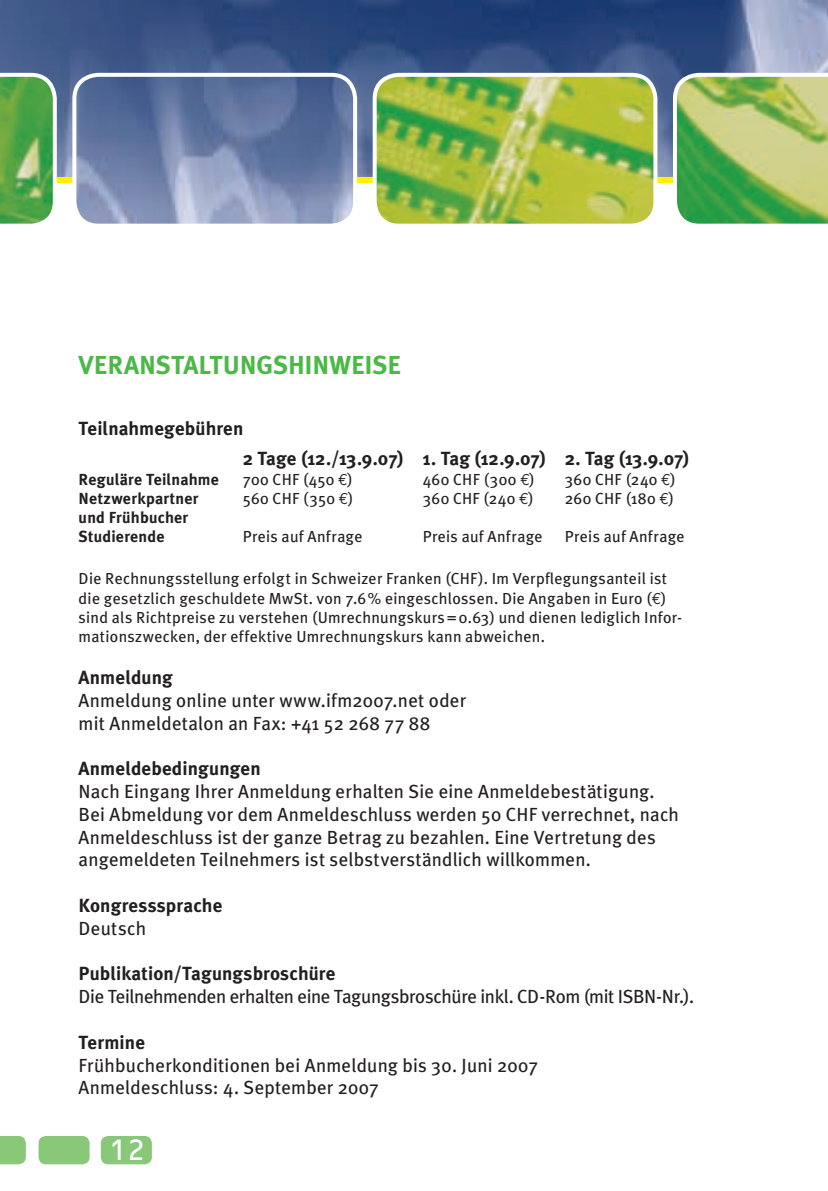
<style>
.page{position:relative;width:828px;height:1191px;background:#fff}
.page>*{position:absolute;margin:0;border:0;box-sizing:border-box;transform-origin:0 0}
.t1{font:28px "OCRB";color:#fff}
.t2{font:700 26px "Meta Plus";letter-spacing:-.01em;color:#4cb848}
.t3{font:19px/22.8px "Meta Plus";letter-spacing:.01em;color:#231f20}
.t4{font:700 19px/30.8px "Meta Plus";letter-spacing:.005em;color:#231f20}
.t5{font:19px "Meta Plus";letter-spacing:-.02em;color:#231f20}
.t6{font:16px/19.2px "Meta Plus";letter-spacing:.02em;color:#231f20}
.t7{font:700 16px/19.2px "Meta Plus";letter-spacing:.015em;color:#231f20}
.s1{font-family:"Euro Mono"}
</style>
<div class="page">
<svg style="left:0;top:1136px;width:26px;height:28px"></svg>
<div style="left:39px;top:1136px;width:51px;height:28px;background:#88c878;border-radius:7px"></div>
<div style="left:101px;top:1136px;width:51px;height:28px;background:#88c878;border-radius:7px"></div>
<img style="left:0;top:0;width:828px;height:177px">
<div style="left:0;top:177px;width:828px;height:6px;background:#fff101"></div>
<img style="left:375px;top:75px;width:280px;height:151px;border-radius:24px">
<div style="left:373px;top:73px;width:284px;height:155px;border:4px solid #fff;border-radius:24px"></div>
<img style="left:74px;top:75px;width:281px;height:151px;border-radius:24px">
<div style="left:72px;top:73px;width:285px;height:155px;border:4px solid #fff;border-radius:24px"></div>
<svg style="left:0;top:73px;width:57px;height:151px;background:#69ae5f"></svg>
<svg style="left:673px;top:73px;width:155px;height:151px;background:#91bc6d"></svg>
<h2 class="t2" style="left:79px;top:350px;width:324px">veranstaltungshinweise</h2>
<p class="t4" style="left:243px;top:412px;width:448px;text-indent:-164px">Teilnahmegebühren<br>2 Tage (12./13.9.07) 1. Tag (12.9.07) 2. Tag (13.9.07)</p>
<p class="t7" style="left:79px;top:469px;width:142px">Reguläre Teilnahme</p>
<p class="t6" style="left:243px;top:469px;width:111px">700 CHF (450 <span class="s1">E</span>)</p>
<p class="t6" style="left:423px;top:469px;width:114px">460 CHF (300 <span class="s1">E</span>)</p>
<p class="t6" style="left:565px;top:469px;width:112px">360 CHF (240 <span class="s1">E</span>)</p>
<p class="t7" style="left:79px;top:488px;width:121px">N etzwerkpartner</p>
<p class="t6" style="left:243px;top:488px;width:112px">560 CHF (350 <span class="s1">E</span>)</p>
<p class="t6" style="left:423px;top:488px;width:112px">360 CHF (240 <span class="s1">E</span>)</p>
<p class="t6" style="left:565px;top:488px;width:111px">260 CHF (180 <span class="s1">E</span>)</p>
<p class="t7" style="left:79px;top:508px;width:111px">und Frühbucher<br>Studierende</p>
<p class="t6" style="left:243px;top:527px;width:121px">Preis auf Anfrage</p>
<p class="t6" style="left:423px;top:527px;width:121px">Preis auf Anfrage</p>
<p class="t6" style="left:565px;top:527px;width:121px">Preis auf Anfrage</p>
<p class="t6" style="left:79px;top:569px;width:605px">Die Rechnungsstellung erfolgt in Schweizer Franken (CHF). Im Verpflegungsanteil ist die gesetzlich geschuldete MwSt. von 7.6% eingeschlossen. Die Angaben in Euro (<span class="s1">E</span>) sind als Richtpreise zu verstehen (Umrechnungskurs=0.63) und dienen lediglich Infor&shy;mationszwecken, der effektive Umrechnungskurs kann abweichen.</p>
<p class="t4" style="left:79px;top:662px;width:96px">Anmeldung</p>
<p class="t3" style="left:79px;top:688px;width:389px">Anmeldung online unter www.ifm2007.net oder mit Anmeldetalon an Fax: +41 52 268 77 88</p>
<p class="t4" style="left:79px;top:753px;width:183px">Anmeldebedingungen</p>
<p class="t3" style="left:79px;top:780px;width:602px">Nach Eingang Ihrer Anmeldung erhalten Sie eine Anmeldebestätigung.<br>Bei Abmeldung vor dem Anmeldeschluss werden 50 CHF verrechnet, nach Anmeldeschluss ist der ganze Betrag zu bezahlen. Eine Vertretung des angemeldeten Teilnehmers ist selbstverständlich willkommen.</p>
<p class="t4" style="left:79px;top:890px;width:145px">Kongresssprache</p>
<p class="t3" style="left:79px;top:916px;width:69px">Deutsch</p>
<p class="t4" style="left:79px;top:958px;width:258px">Publikation/Tagungsbroschüre</p>
<p class="t5" style="left:79px;top:985px;width:617px">Die Teilnehmenden erhalten eine Tagungsbroschüre inkl. CD-Rom (mit ISBN-Nr.).</p>
<p class="t4" style="left:79px;top:1026px;width:68px">Termine</p>
<p class="t3" style="left:79px;top:1053px;width:461px">Frühbucherkonditionen bei Anmeldung bis 30. Juni 2007<br>Anmeldeschluss: 4. September 2007</p>
<h1 class="t1" style="left:108px;top:1135px;width:40px">12</h1>
</div>
